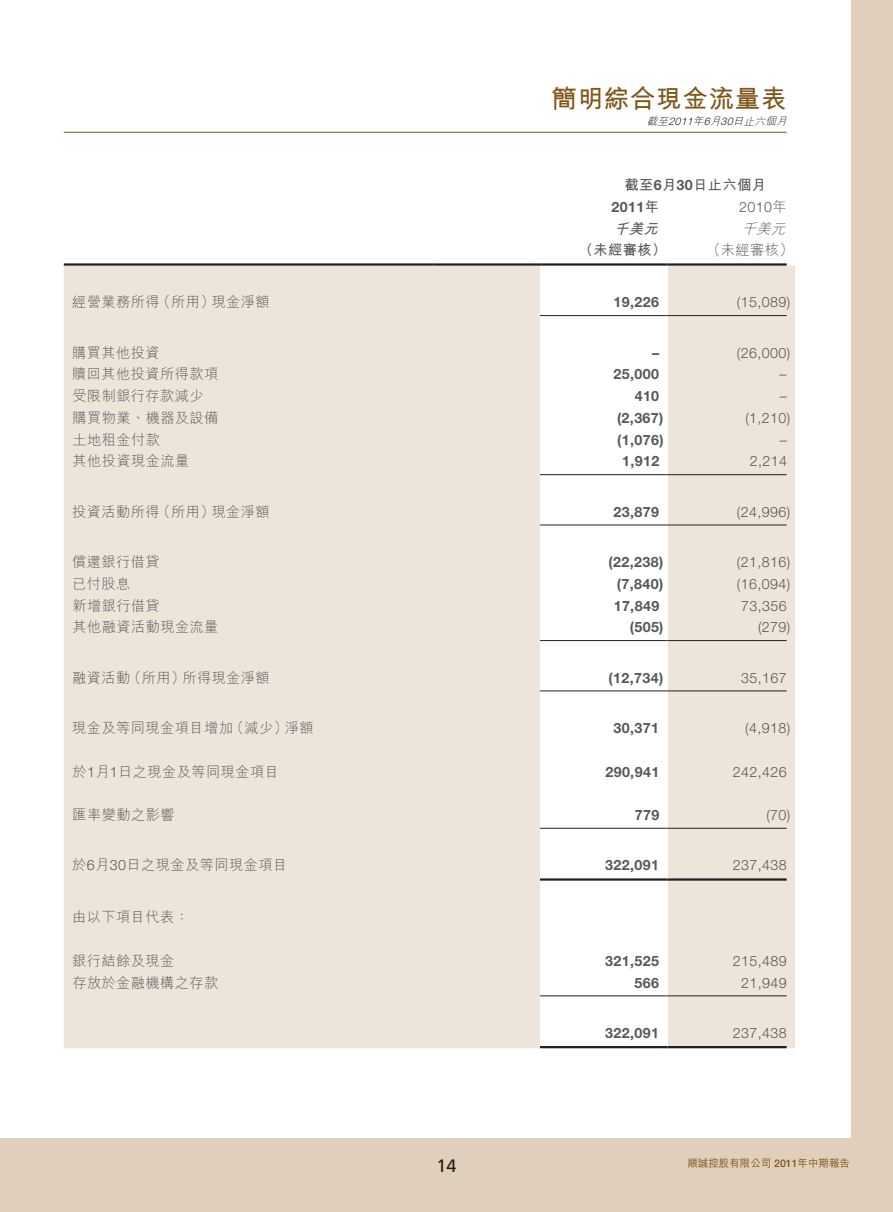
<style>
.page{position:relative;width:893px;height:1212px;background:#dfcfbb}
.page>*{position:absolute;margin:0;border:0;box-sizing:border-box;transform-origin:0 0}
.t1{font:700 25.5px "M Hei HK";letter-spacing:.03em;color:#7f5619}
.t2{font:18px "Frutiger LT Std";color:#231f20}
.t3{font:300 14.25px "M Hei HK";letter-spacing:.03em;color:#57585a}
.t4{font:300 14.25px "Helvetica Neue LT Std";letter-spacing:.03em;color:#57585a}
.t5{font:700 14.25px "Helvetica Neue LT Std";letter-spacing:.03em;color:#57585a}
.t6{font:700 14.25px "M Hei HK";letter-spacing:.03em;color:#57585a}
.t7{font:italic 700 14.25px "M Hei HK";color:#57585a}
.t8{font:italic 300 14.25px "M Hei HK";color:#57585a}
.t9{font:500 10.5px "M Hei HK";color:#7f5619}
.t10{font:italic 300 10.5px "M Hei HK";color:#231f20}
.s1{font-family:"Helvetica Neue LT Std"}
.s2{font-family:"M Hei HK"}
</style>
<div class="page">
<div style="left:0;top:0;width:850px;height:1137px;background:#fff"></div>
<hr style="left:64px;top:132px;width:723px;height:1px;background:#7f5619">
<div style="left:64px;top:266px;width:731px;height:782px;background:#eee5da"></div>
<svg style="left:540px;top:266px;width:128px;height:780px"></svg>
<hr style="left:64px;top:263px;width:370px;height:3px;background:#231f20">
<hr style="left:434px;top:263px;width:106px;height:3px;background:#231f20">
<hr style="left:540px;top:263px;width:128px;height:3px;background:#231f20">
<hr style="left:668px;top:263px;width:119px;height:3px;background:#231f20">
<hr style="left:540px;top:315px;width:128px;height:1px;background:#231f20">
<hr style="left:668px;top:315px;width:119px;height:1px;background:#231f20">
<hr style="left:540px;top:474px;width:128px;height:1px;background:#231f20">
<hr style="left:668px;top:474px;width:119px;height:1px;background:#231f20">
<hr style="left:540px;top:525px;width:128px;height:1px;background:#231f20">
<hr style="left:668px;top:525px;width:119px;height:1px;background:#231f20">
<hr style="left:540px;top:640px;width:128px;height:1px;background:#231f20">
<hr style="left:668px;top:640px;width:119px;height:1px;background:#231f20">
<hr style="left:540px;top:690px;width:128px;height:1px;background:#231f20">
<hr style="left:668px;top:690px;width:119px;height:1px;background:#231f20">
<hr style="left:540px;top:828px;width:128px;height:1px;background:#231f20">
<hr style="left:668px;top:828px;width:119px;height:1px;background:#231f20">
<hr style="left:540px;top:878px;width:128px;height:3px;background:#231f20">
<hr style="left:668px;top:878px;width:119px;height:3px;background:#231f20">
<hr style="left:540px;top:995px;width:128px;height:1px;background:#231f20">
<hr style="left:668px;top:995px;width:119px;height:1px;background:#231f20">
<hr style="left:540px;top:1046px;width:128px;height:2px;background:#231f20">
<hr style="left:668px;top:1046px;width:119px;height:2px;background:#231f20">
<h1 class="t1" style="left:551px;top:80px;width:237px">簡明綜合現金流量表</h1>
<p class="t10" style="left:647px;top:113px;width:145px">截至<span class="s1">2011</span>年<span class="s1">6</span>月<span class="s1">30</span>日止六個月</p>
<p class="t6" style="left:624px;top:174px;width:143px">截至<span class="s1">6</span>月<span class="s1">30</span>日止六個月</p>
<p class="t5" style="left:612px;top:198px;width:49px">2011<span class="s2">年</span></p>
<p class="t4" style="left:739px;top:198px;width:49px">2010<span class="s2">年</span></p>
<p class="t7" style="left:614px;top:218px;width:50px">千美元</p>
<p class="t8" style="left:742px;top:218px;width:50px">千美元</p>
<p class="t6" style="left:579px;top:240px;width:89px">（未經審核）</p>
<p class="t3" style="left:706px;top:240px;width:89px">（未經審核）</p>
<p class="t3" style="left:72px;top:292px;width:199px">經營業務所得（所用）現金淨額</p>
<p class="t5" style="left:614px;top:293px;width:47px">19,226</p>
<p class="t4" style="left:737px;top:294px;width:55px">(15,089)</p>
<p class="t3" style="left:72px;top:342px;width:89px">購買其他投資</p>
<p class="t5" style="left:652px;top:344px;width:9px">–</p>
<p class="t4" style="left:737px;top:344px;width:55px">(26,000)</p>
<p class="t3" style="left:72px;top:364px;width:148px">贖回其他投資所得款項</p>
<p class="t5" style="left:614px;top:365px;width:47px">25,000</p>
<p class="t4" style="left:780px;top:366px;width:9px">–</p>
<p class="t3" style="left:72px;top:386px;width:133px">受限制銀行存款減少</p>
<p class="t5" style="left:635px;top:387px;width:26px">410</p>
<p class="t4" style="left:780px;top:387px;width:9px">–</p>
<p class="t3" style="left:72px;top:408px;width:148px">購買物業、機器及設備</p>
<p class="t5" style="left:617px;top:409px;width:48px">(2,367)</p>
<p class="t4" style="left:745px;top:409px;width:46px">(1,210)</p>
<p class="t3" style="left:72px;top:429px;width:89px">土地租金付款</p>
<p class="t5" style="left:617px;top:431px;width:48px">(1,076)</p>
<p class="t4" style="left:780px;top:431px;width:9px">–</p>
<p class="t3" style="left:73px;top:451px;width:118px">其他投資現金流量</p>
<p class="t5" style="left:622px;top:452px;width:39px">1,912</p>
<p class="t4" style="left:750px;top:453px;width:39px">2,214</p>
<p class="t3" style="left:72px;top:501px;width:199px">投資活動所得（所用）現金淨額</p>
<p class="t5" style="left:614px;top:503px;width:47px">23,879</p>
<p class="t4" style="left:737px;top:503px;width:55px">(24,996)</p>
<p class="t3" style="left:72px;top:552px;width:89px">償還銀行借貸</p>
<p class="t5" style="left:608px;top:553px;width:56px">(22,238)</p>
<p class="t4" style="left:737px;top:553px;width:55px">(21,816)</p>
<p class="t3" style="left:72px;top:574px;width:60px">已付股息</p>
<p class="t5" style="left:617px;top:575px;width:48px">(7,840)</p>
<p class="t4" style="left:737px;top:575px;width:55px">(16,094)</p>
<p class="t3" style="left:72px;top:595px;width:89px">新增銀行借貸</p>
<p class="t5" style="left:614px;top:597px;width:47px">17,849</p>
<p class="t4" style="left:741px;top:597px;width:47px">73,356</p>
<p class="t3" style="left:72px;top:617px;width:148px">其他融資活動現金流量</p>
<p class="t5" style="left:630px;top:618px;width:35px">(505)</p>
<p class="t4" style="left:758px;top:618px;width:34px">(279)</p>
<p class="t3" style="left:72px;top:667px;width:199px">融資活動（所用）所得現金淨額</p>
<p class="t5" style="left:609px;top:669px;width:56px">(12,734)</p>
<p class="t4" style="left:741px;top:669px;width:47px">35,167</p>
<p class="t3" style="left:72px;top:718px;width:243px">現金及等同現金項目增加（減少）淨額</p>
<p class="t5" style="left:614px;top:719px;width:47px">30,371</p>
<p class="t4" style="left:745px;top:719px;width:46px">(4,918)</p>
<p class="t3" style="left:72px;top:761px;width:208px">於<span class="s1">1</span>月<span class="s1">1</span>日之現金及等同現金項目</p>
<p class="t5" style="left:605px;top:762px;width:55px">290,941</p>
<p class="t4" style="left:733px;top:763px;width:55px">242,426</p>
<p class="t3" style="left:72px;top:805px;width:104px">匯率變動之影響</p>
<p class="t5" style="left:635px;top:806px;width:26px">779</p>
<p class="t4" style="left:766px;top:806px;width:25px">(70)</p>
<p class="t3" style="left:72px;top:855px;width:217px">於<span class="s1">6</span>月<span class="s1">30</span>日之現金及等同現金項目</p>
<p class="t5" style="left:605px;top:856px;width:55px">322,091</p>
<p class="t4" style="left:733px;top:856px;width:55px">237,438</p>
<p class="t3" style="left:72px;top:907px;width:118px">由以下項目代表：</p>
<p class="t3" style="left:72px;top:950px;width:104px">銀行結餘及現金</p>
<p class="t5" style="left:605px;top:952px;width:55px">321,525</p>
<p class="t4" style="left:733px;top:952px;width:55px">215,489</p>
<p class="t3" style="left:72px;top:972px;width:148px">存放於金融機構之存款</p>
<p class="t5" style="left:635px;top:974px;width:26px">566</p>
<p class="t4" style="left:741px;top:974px;width:47px">21,949</p>
<p class="t5" style="left:605px;top:1024px;width:55px">322,091</p>
<p class="t4" style="left:733px;top:1024px;width:55px">237,438</p>
<p class="t2" style="left:436px;top:1155px;width:22px">14</p>
<p class="t9" style="left:687px;top:1155px;width:164px">順誠控股有限公司 <span class="s1">2011</span>年中期報告</p>
</div>
